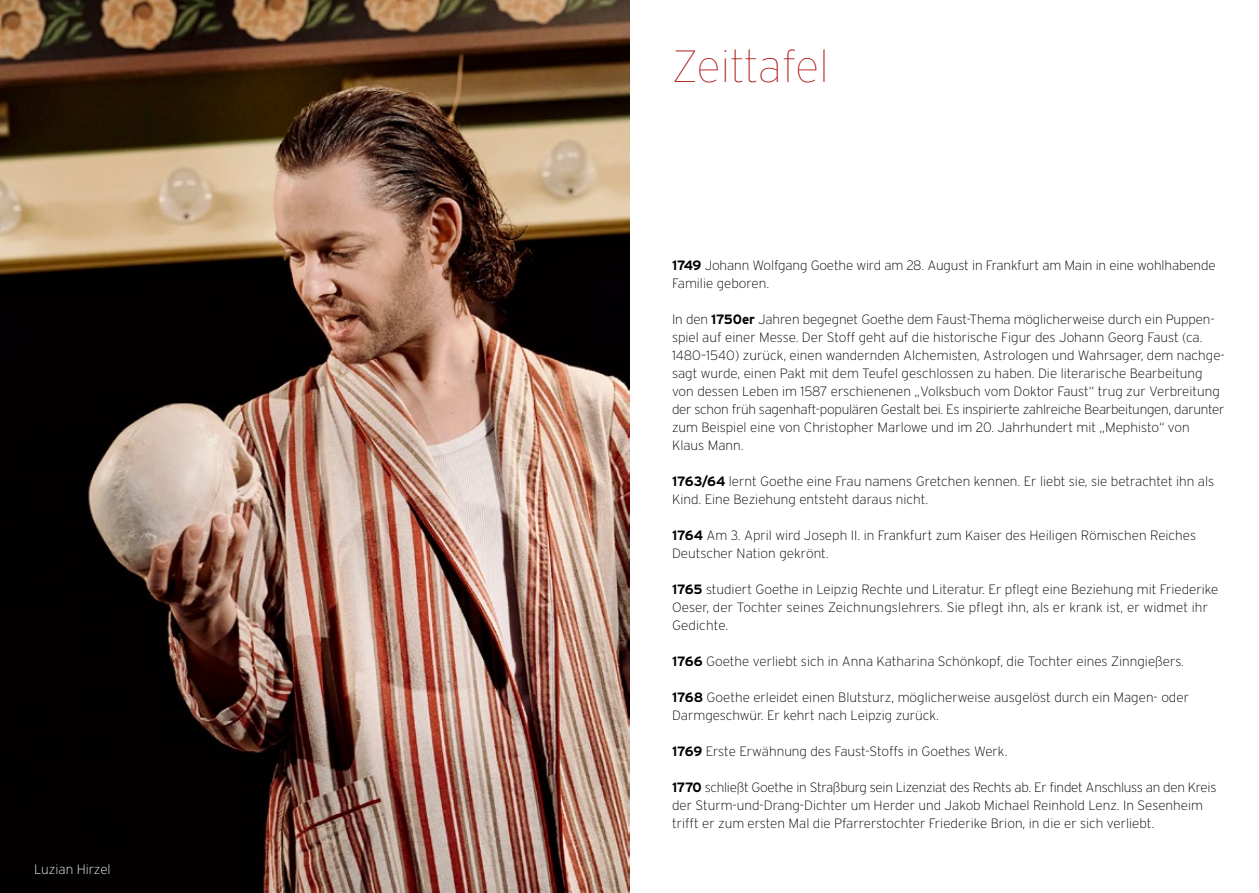
<style>
.page{position:relative;width:1259px;height:893px;background:#fff}
.page>*{position:absolute;margin:0;border:0;box-sizing:border-box;transform-origin:0 0}
.t1{font:100 45px "Interstate";letter-spacing:-.01em;color:#ac1410}
.t2{font:200 13.5px/18px "Interstate";color:#000}
.t3{font:200 13.5px "Interstate";color:#fff}
.s1{font-weight:700}
</style>
<div class="page">
<img style="left:0;top:0;width:629px;height:893px">
<p class="t3" style="left:34px;top:862px;width:78px">Luzian Hirzel</p>
<h1 class="t1" style="left:672px;top:43px;width:158px">Zeittafel</h1>
<p class="t2" style="left:672px;top:256px;width:545px"><span class="s1">1749</span> Johann Wolfgang Goethe wird am 28. August in Frankfurt am Main in eine wohlhabende<br>Familie geboren.</p>
<p class="t2" style="left:672px;top:310px;width:554px">In den <span class="s1">1750er</span> Jahren begegnet Goethe dem Faust-Thema möglicherweise durch ein Puppen&shy;spiel auf einer Messe. Der Stoff geht auf die historische Figur des Johann Georg Faust (ca.<br>1480–1540) zurück, einen wandernden Alchemisten, Astrologen und Wahrsager, dem nachge&shy;sagt wurde, einen Pakt mit dem Teufel geschlossen zu haben. Die literarische Bearbeitung von dessen Leben im 1587 erschienenen „Volksbuch vom Doktor Faust“ trug zur Verbreitung der schon früh sagenhaft-populären Gestalt bei. Es inspirierte zahlreiche Bearbeitungen, darunter zum Beispiel eine von Christopher Marlowe und im 20. Jahrhundert mit „Mephisto“ von Klaus Mann.</p>
<p class="t2" style="left:672px;top:472px;width:544px"><span class="s1">1763/64</span> lernt Goethe eine Frau namens Gretchen kennen. Er liebt sie, sie betrachtet ihn als<br>Kind. Eine Beziehung entsteht daraus nicht.</p>
<p class="t2" style="left:672px;top:526px;width:525px"><span class="s1">1764</span> Am 3. April wird Joseph II. in Frankfurt zum Kaiser des Heiligen Römischen Reiches<br>Deutscher Nation gekrönt.</p>
<p class="t2" style="left:672px;top:580px;width:548px"><span class="s1">1765</span> studiert Goethe in Leipzig Rechte und Literatur. Er pflegt eine Beziehung mit Friederike<br>Oeser, der Tochter seines Zeichnungslehrers. Sie pflegt ihn, als er krank ist, er widmet ihr<br>Gedichte.</p>
<p class="t2" style="left:672px;top:652px;width:513px"><span class="s1">1766</span> Goethe verliebt sich in Anna Katharina Schönkopf, die Tochter eines Zinngießers.</p>
<p class="t2" style="left:672px;top:688px;width:518px"><span class="s1">1768</span> Goethe erleidet einen Blutsturz, möglicherweise ausgelöst durch ein Magen- oder<br>Darmgeschwür. Er kehrt nach Leipzig zurück.</p>
<p class="t2" style="left:672px;top:742px;width:337px"><span class="s1">1769</span> Erste Erwähnung des Faust-Stoffs in Goethes Werk.</p>
<p class="t2" style="left:672px;top:778px;width:546px"><span class="s1">1770</span> schließt Goethe in Straßburg sein Lizenziat des Rechts ab. Er findet Anschluss an den Kreis der Sturm-und-Drang-Dichter um Herder und Jakob Michael Reinhold Lenz. In Sesenheim trifft er zum ersten Mal die Pfarrerstochter Friederike Brion, in die er sich verliebt.</p>
</div>
